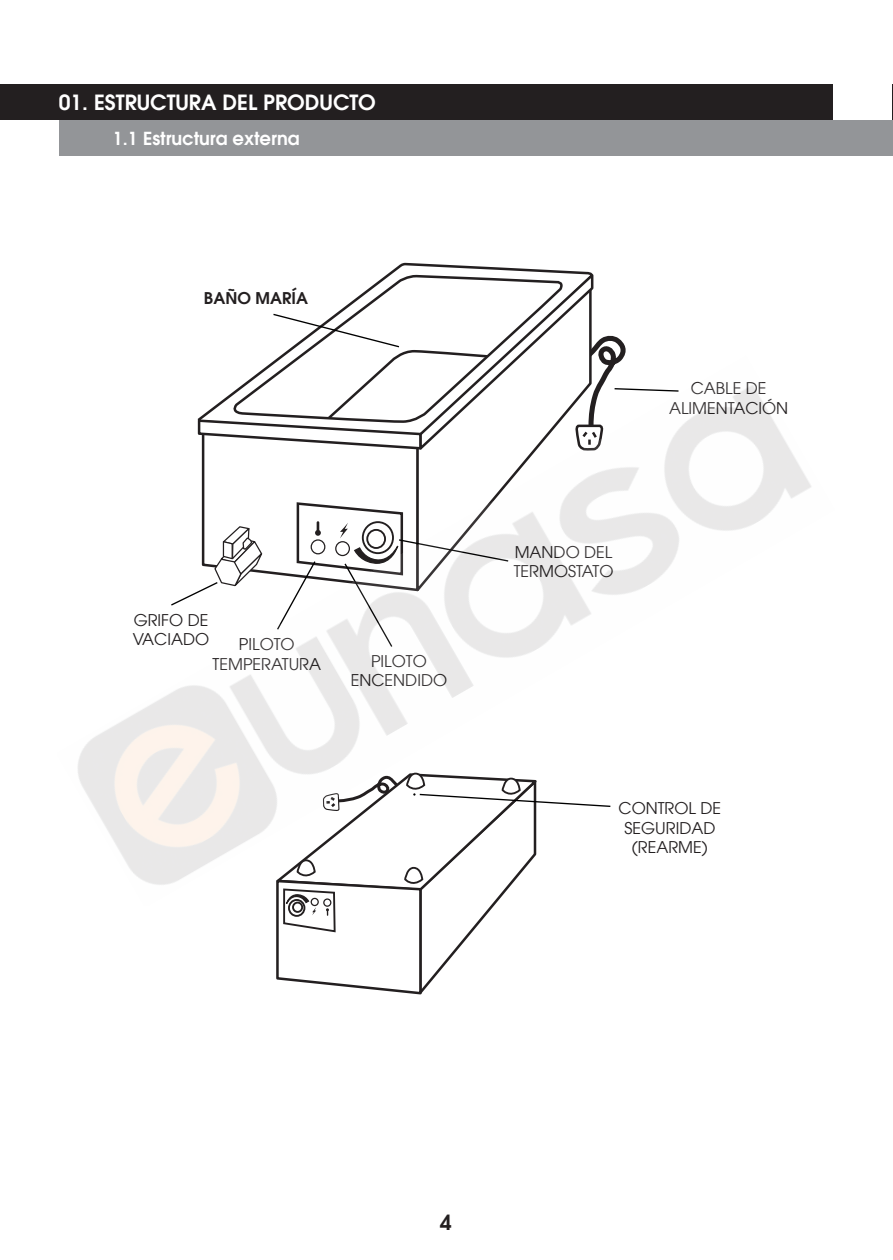
<style>
.page{position:relative;width:893px;height:1260px;background:#fff}
.page>*{position:absolute;margin:0;border:0;box-sizing:border-box;transform-origin:0 0}
.t1{font:600 21px "Avant Garde LT";color:#fff}
.t2{font:600 21px "Avant Garde LT";color:#231f20}
.t3{font:600 18px "Avant Garde LT";color:#fff}
.t4{font:16.2px/19.5px "Avant Garde LT";color:#231f20;text-align:center}
.t5{font:600 16.2px "Avant Garde LT";color:#231f20}
</style>
<div class="page">
<div style="left:0;top:84px;width:833px;height:36px;background:#231f20"></div>
<hr style="left:892px;top:84px;width:1px;height:36px;background:#231f20">
<svg style="left:394px;top:262px;width:136px;height:7px"></svg>
<svg style="left:276px;top:906px;width:218px;height:89px"></svg>
<svg style="left:273px;top:269px;width:353px;height:86px"></svg>
<div style="left:59px;top:120px;width:833px;height:36px;background:#939598"></div>
<img style="left:78px;top:355px;width:733px;height:551px">
<p class="t1" style="left:59px;top:88px;width:319px">01. ESTRUCTURA DEL PRODUCTO</p>
<p class="t3" style="left:113px;top:126px;width:188px">1.1 Estructura externa</p>
<p class="t5" style="left:204px;top:287px;width:106px">BAÑO MARÍA</p>
<p class="t4" style="left:133px;top:610px;width:78px;text-align:left">GRIFO DE<br>VACIADO</p>
<p class="t4" style="left:213px;top:635px;width:110px">PILOTO<br>TEMPERATURA</p>
<p class="t4" style="left:371px;top:651px;width:57px">PILOTO</p>
<p class="t4" style="left:351px;top:670px;width:98px">ENCENDIDO</p>
<p class="t4" style="left:514px;top:542px;width:101px;text-align:left">MANDO DEL<br>TERMOSTATO</p>
<p class="t4" style="left:669px;top:378px;width:121px">CABLE DE<br>ALIMENTACIÓN</p>
<p class="t4" style="left:618px;top:798px;width:104px">CONTROL DE<br>SEGURIDAD</p>
<p class="t4" style="left:632px;top:837px;width:77px">(REARME)</p>
<p class="t2" style="left:440px;top:1208px;width:13px">4</p>
</div>
